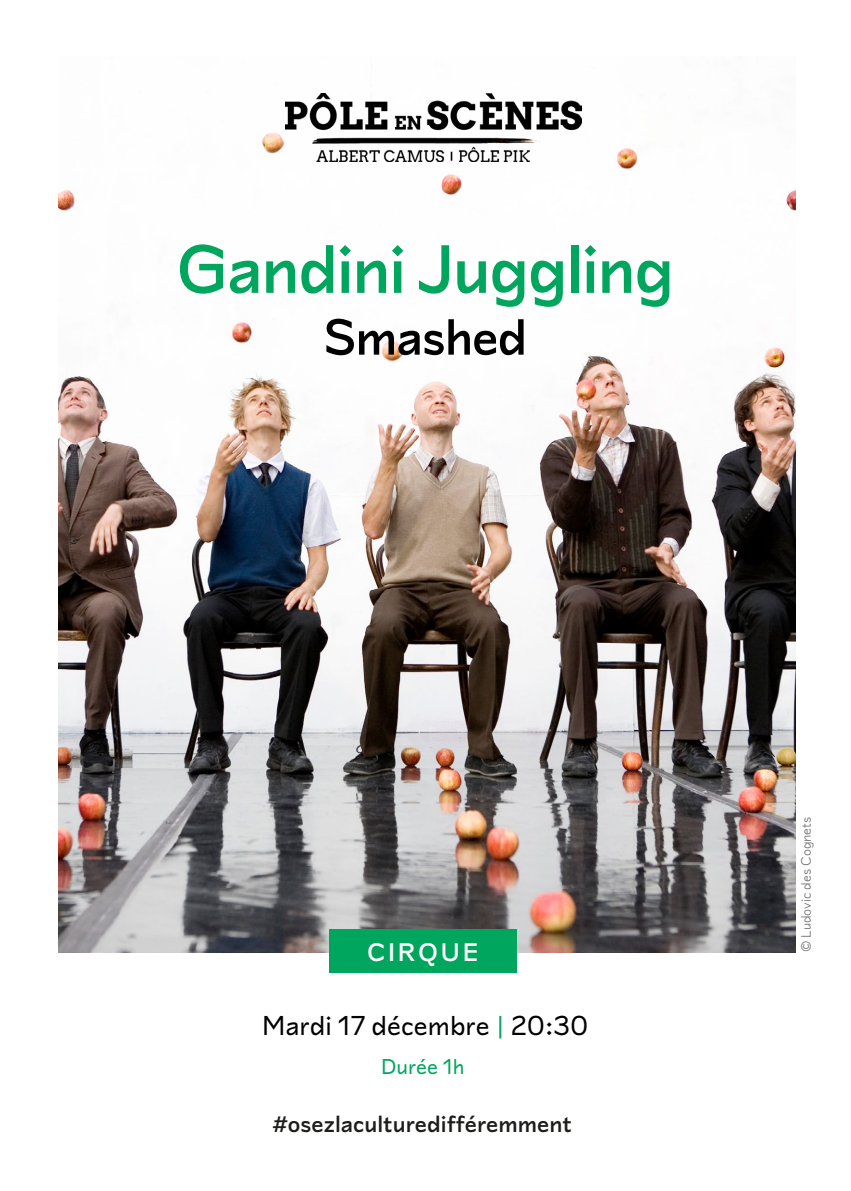
<style>
.page{position:relative;width:851px;height:1191px;background:#fff}
.page>*{position:absolute;margin:0;border:0;box-sizing:border-box;transform-origin:0 0}
.t1{font:500 70px "Lyyra Standard";letter-spacing:-.02em;color:#00a65d}
.t2{font:500 52px "Lyyra Standard";letter-spacing:-.02em;color:#000}
.t3{font:28px "Lyyra Standard";color:#000}
.t4{font:500 26px "Lyyra Standard";letter-spacing:.11em;color:#fff}
.t5{font:500 24px "Lyyra Standard";color:#1d1d1b}
.t6{font:22px "Lyyra Standard";color:#00a65d}
.t7{font:300 14px "Lyyra Standard";color:#706f6f}
.s1{color:#00a65d}
</style>
<div class="page">
<img style="left:58px;top:101px;width:737px;height:851px">
<div style="left:329px;top:928px;width:187px;height:44px;background:#00a65d"></div>
<img style="left:286px;top:93px;width:295px;height:68px">
<h1 class="t1" style="left:176px;top:226px;width:499px">Gandini Juggling</h1>
<h2 class="t2" style="left:323px;top:305px;width:205px">Smashed</h2>
<p class="t4" style="left:367px;top:936px;width:113px">CIRQUE</p>
<p class="t3" style="left:262px;top:1008px;width:328px">Mardi 17 décembre <span class="s1">|</span> 20:30</p>
<p class="t6" style="left:381px;top:1053px;width:85px">Durée 1h</p>
<p class="t5" style="left:272px;top:1109px;width:301px">#osezlaculturedifféremment</p>
<p class="t7" style="left:797px;top:952px;width:137px;rotate:-90deg">© Ludovic des Cognets</p>
</div>
